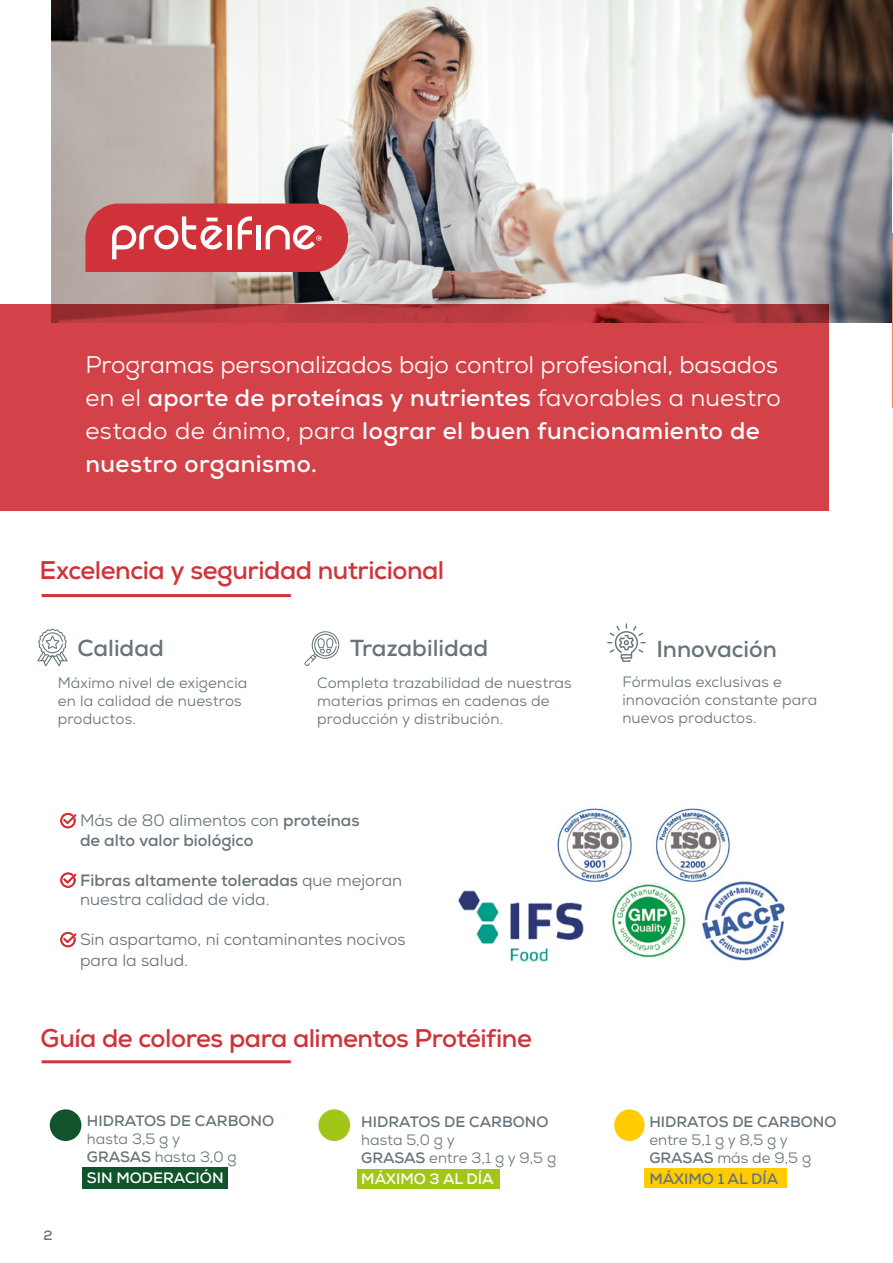
<style>
.page{position:relative;width:893px;height:1263px;background:#fff}
.page>*{position:absolute;margin:0;border:0;box-sizing:border-box;transform-origin:0 0}
.t1{font:700 25.5px "Nexa";letter-spacing:-.02em;color:#d03239}
.t2{font:24px/33px "Nexa";letter-spacing:-.005em;color:#fff}
.t3{font:700 23.1px "Nexa";color:#67747a}
.t4{font:16.5px/19.8px "Nexa";color:#67747a}
.t5{font:700 16.5px/19.8px "Nexa";color:#67747a}
.t6{font:15px/18px "Nexa";letter-spacing:.01em;color:#67747a}
.t7{font:700 15px "Nexa";color:#67747a}
.t8{font:700 15px "Nexa";color:#fff}
.t9{font:700 13.5px "Nexa";color:#706f6f}
.s1{font-weight:700}
.s2{font-weight:400}
</style>
<div class="page">
<div style="left:357px;top:1168px;width:143px;height:20px;background:#a2c617"></div>
<div style="left:645px;top:1168px;width:142px;height:20px;background:#fc0"></div>
<div style="left:83px;top:1167px;width:145px;height:22px;background:#11542c"></div>
<img style="left:51px;top:0;width:842px;height:323px">
<svg style="left:0;top:304px;width:829px;height:206px;fill:#d34249"></svg>
<svg style="left:60px;top:813px;width:17px;height:16px"></svg>
<svg style="left:85px;top:203px;width:263px;height:69px"></svg>
<svg style="left:37px;top:629px;width:31px;height:37px"></svg>
<svg style="left:304px;top:631px;width:36px;height:35px"></svg>
<img style="left:612px;top:883px;width:74px;height:74px">
<img style="left:557px;top:808px;width:75px;height:74px">
<img style="left:702px;top:881px;width:83px;height:80px">
<img style="left:655px;top:808px;width:76px;height:74px">
<svg style="left:60px;top:872px;width:17px;height:16px"></svg>
<svg style="left:60px;top:932px;width:17px;height:16px"></svg>
<hr style="left:42px;top:1060px;width:249px;height:3px;background:#d03239">
<div style="left:50px;top:1109px;width:31px;height:32px;background:#11542c;border-radius:50%"></div>
<div style="left:318px;top:1109px;width:32px;height:32px;background:#a2c617;border-radius:50%"></div>
<div style="left:614px;top:1109px;width:31px;height:32px;background:#fc0;border-radius:50%"></div>
<hr style="left:42px;top:594px;width:249px;height:3px;background:#d03239">
<svg style="left:607px;top:623px;width:39px;height:39px"></svg>
<img style="left:458px;top:890px;width:126px;height:71px">
<hr style="left:892px;top:355px;width:1px;height:687px;background:#fef1e8">
<hr style="left:892px;top:238px;width:1px;height:170px;background:#e48a5e">
<hr style="left:892px;top:134px;width:1px;height:99px;background:#f5f5f5">
<hr style="left:892px;top:1042px;width:1px;height:48px;background:#d03239">
<h2 class="t2" style="left:85px;top:349px;width:697px">Programas personalizados bajo control profesional, basados en el <span class="s1">aporte de proteínas y nutrientes</span> favorables a nuestro estado de ánimo, para <span class="s1">lograr el buen funcionamiento de nuestro organismo.</span></h2>
<h1 class="t1" style="left:40px;top:554px;width:406px">Excelencia y seguridad nutricional</h1>
<h3 class="t3" style="left:77px;top:633px;width:88px">Calidad</h3>
<h3 class="t3" style="left:350px;top:633px;width:140px">Trazabilidad</h3>
<p class="t6" style="left:58px;top:673px;width:191px">Máximo nivel de exigencia en la calidad de nuestros productos.</p>
<p class="t6" style="left:317px;top:673px;width:256px">Completa trazabilidad de nuestras materias primas en cadenas de producción y distribución.</p>
<p class="t5" style="left:80px;top:810px;width:281px"><span class="s2">Más de 80 alimentos con</span> proteínas de alto valor biológico</p>
<p class="t4" style="left:80px;top:870px;width:324px"><span class="s1">Fibras altamente toleradas</span> que mejoran nuestra calidad de vida.</p>
<p class="t4" style="left:80px;top:929px;width:327px;line-height:21px">Sin aspartamo, ni contaminantes nocivos para la salud.</p>
<h1 class="t1" style="left:41px;top:1022px;width:493px">Guía de colores para alimentos Protéifine</h1>
<p class="t9" style="left:43px;top:1227px;width:11px">2</p>
<p class="t7" style="left:87px;top:1111px;width:189px">HIDRATOS DE CARBONO</p>
<p class="t6" style="left:87px;top:1130px;width:151px">hasta 3,5 g y<br><span class="s1">GRASAS</span> hasta 3,0 g</p>
<p class="t8" style="left:87px;top:1168px;width:138px">SIN MODERACIÓN</p>
<p class="t7" style="left:361px;top:1112px;width:189px">HIDRATOS DE CARBONO</p>
<p class="t6" style="left:361px;top:1130px;width:196px">hasta 5,0 g y<br><span class="s1">GRASAS</span> entre 3,1 g y 9,5 g</p>
<p class="t8" style="left:361px;top:1169px;width:134px">MÁXIMO 3 AL DÍA</p>
<h3 class="t3" style="left:656px;top:634px;width:122px">Innovación</h3>
<p class="t6" style="left:622px;top:673px;width:196px">Fórmulas exclusivas e innovación constante para nuevos productos.</p>
<p class="t7" style="left:649px;top:1112px;width:189px">HIDRATOS DE CARBONO</p>
<p class="t6" style="left:649px;top:1130px;width:163px">entre 5,1 g y 8,5 g y<br><span class="s1">GRASAS</span> más de 9,5 g</p>
<p class="t7" style="left:649px;top:1169px;width:130px">MÁXIMO 1 AL DÍA</p>
</div>
